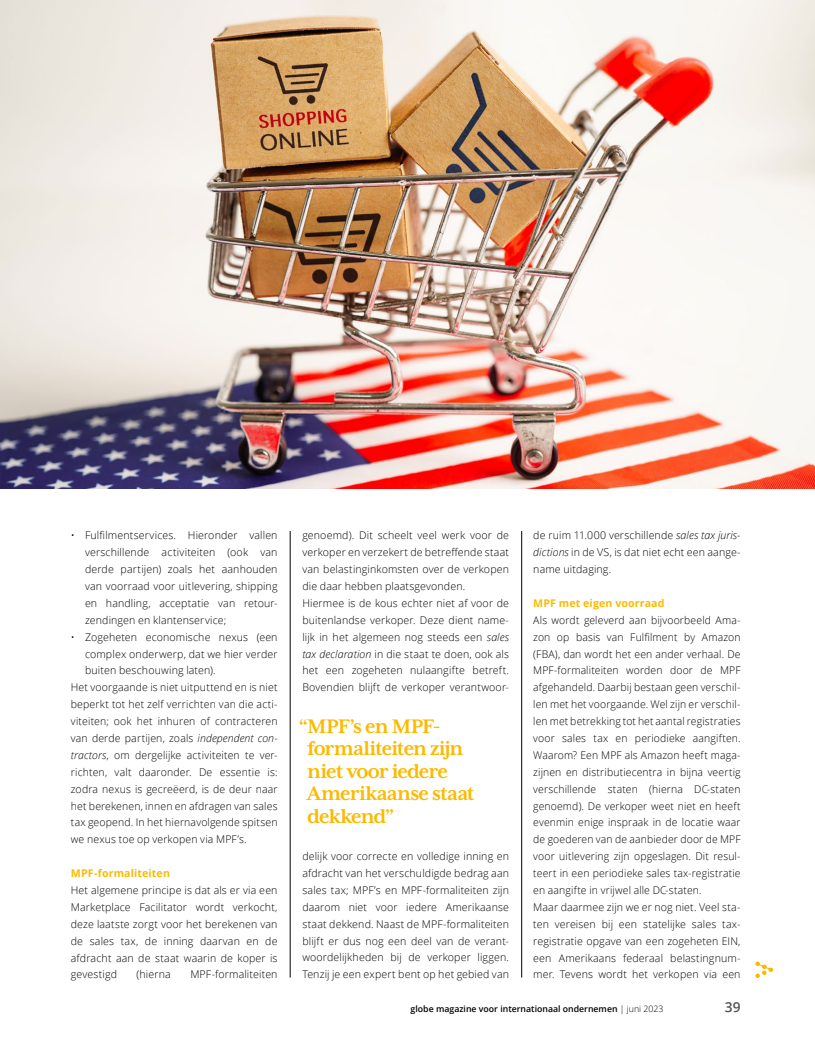
<style>
.page{position:relative;width:815px;height:1046px;background:#fff}
.page>*{position:absolute;margin:0;border:0;box-sizing:border-box;transform-origin:0 0}
.t1{font:700 22.5px/22.5px "Mrs Eaves XL Serif OT";letter-spacing:-.045em;color:#fbba00}
.t2{font:600 13.75px "Open Sans";color:#535155}
.t3{font:300 10.62px/16.9px "Open Sans";letter-spacing:.015em;color:#000;text-align:justify}
.t4{font:700 10.62px "Open Sans";letter-spacing:.01em;color:#fbba00}
.t5{font:600 8.75px "Open Sans";color:#000}
.s1{font-style:italic}
.s2{font-weight:300}
</style>
<div class="page">
<svg style="left:755px;top:961px;width:18px;height:16px"></svg>
<hr style="left:290px;top:531px;width:1px;height:446px;background:#000">
<hr style="left:521px;top:531px;width:1px;height:446px;background:#000">
<img style="left:0;top:0;width:815px;height:488px">
<p class="t3" style="left:85px;top:526px;width:194px;text-indent:-14px">• Fulfilmentservices. Hieronder vallen verschillende activiteiten (ook van derde partijen) zoals het aanhouden van voorraad voor uitlevering, shipping en handling, acceptatie van retour&shy;zendingen en klantenservice;</p>
<p class="t3" style="left:71px;top:628px;width:208px">• Zogeheten economische nexus (een</p>
<p class="t3" style="left:85px;top:645px;width:194px">complex onderwerp, dat we hier verder</p>
<p class="t3" style="left:85px;top:661px;width:132px">buiten beschouwing laten).</p>
<p class="t3" style="left:71px;top:678px;width:208px">Het voorgaande is niet uitputtend en is niet</p>
<p class="t3" style="left:71px;top:695px;width:208px">beperkt tot het zelf verrichten van die acti-</p>
<p class="t3" style="left:71px;top:712px;width:208px">viteiten; ook het inhuren of contracteren</p>
<p class="t3" style="left:71px;top:729px;width:208px">van derde partijen, zoals <span class="s1">independent con-</span></p>
<p class="t3" style="left:71px;top:746px;width:208px"><span class="s1">tractors</span>, om dergelijke activiteiten te ver-</p>
<p class="t3" style="left:71px;top:763px;width:208px">richten, valt daaronder. De essentie is:</p>
<p class="t3" style="left:71px;top:780px;width:208px">zodra nexus is gecreëerd, is de deur naar</p>
<p class="t3" style="left:71px;top:796px;width:208px">het berekenen, innen en afdragen van sales</p>
<p class="t3" style="left:71px;top:813px;width:208px">tax geopend. In het hiernavolgende spitsen</p>
<p class="t3" style="left:71px;top:830px;width:177px">we nexus toe op verkopen via MPF’s.</p>
<p class="t4" style="left:71px;top:865px;width:101px">MPF-formaliteiten</p>
<p class="t3" style="left:71px;top:881px;width:208px">Het algemene principe is dat als er via een Marketplace Facilitator wordt verkocht, deze laatste zorgt voor het berekenen van de sales tax, de inning daarvan en de afdracht aan de staat waarin de koper is gevestigd</p>
<p class="t3" style="left:137px;top:965px;width:36px">(hierna</p>
<p class="t3" style="left:190px;top:965px;width:89px">MPF-formaliteiten</p>
<p class="t3" style="left:302px;top:526px;width:208px;text-align:left">genoemd). Dit scheelt veel werk voor de verkoper en verzekert de betreffende staat van belastinginkomsten over de verkopen die daar hebben plaatsgevonden.<br>Hiermee is de kous echter niet af voor de buitenlandse verkoper. Deze dient name&shy;lijk in het algemeen nog steeds een <span class="s1">sales tax declaration</span> in die staat te doen, ook als het een zogeheten nulaangifte betreft.<br>Bovendien blijft de verkoper verantwoor-</p>
<h1 class="t1" style="left:307px;top:715px;width:169px;text-indent:-8px">“MPF’s en MPF&shy;formaliteiten zijn niet voor iedere<br>Amerikaanse staat dekkend”</h1>
<p class="t3" style="left:302px;top:847px;width:208px">delijk voor correcte en volledige inning en afdracht van het verschuldigde bedrag aan sales tax; MPF’s en MPF-formaliteiten zijn daarom niet voor iedere Amerikaanse staat dekkend. Naast de MPF-formaliteiten blijft er dus nog een deel van de verant&shy;woordelijkheden bij de verkoper liggen.<br>Tenzij je een expert bent op het gebied van</p>
<p class="t3" style="left:533px;top:526px;width:209px">de ruim 11.000 verschillende <span class="s1">sales tax juris&shy;dictions</span> in de VS, is dat niet echt een aange&shy;name uitdaging.</p>
<p class="t4" style="left:533px;top:595px;width:133px">MPF met eigen voorraad</p>
<p class="t3" style="left:533px;top:611px;width:209px;text-align:left">Als wordt geleverd aan bijvoorbeeld Ama&shy;zon op basis van Fulfilment by Amazon (FBA), dan wordt het een ander verhaal. De MPF-formaliteiten worden door de MPF afgehandeld. Daarbij bestaan geen verschil&shy;len met het voorgaande. Wel zijn er verschil&shy;len met betrekking tot het aantal registraties voor sales tax en periodieke aangiften.<br>Waarom? Een MPF als Amazon heeft maga&shy;zijnen en distributiecentra in bijna veertig verschillende staten (hierna DC-staten genoemd). De verkoper weet niet en heeft evenmin enige inspraak in de locatie waar de goederen van de aanbieder door de MPF voor uitlevering zijn opgeslagen. Dit resul&shy;teert in een periodieke sales tax-registratie en aangifte in vrijwel alle DC-staten.<br>Maar daarmee zijn we er nog niet. Veel sta&shy;ten vereisen bij een statelijke sales tax&shy;registratie opgave van een zogeheten EIN, een Amerikaans federaal belastingnum&shy;mer. Tevens wordt het verkopen via een</p>
<p class="t5" style="left:411px;top:1002px;width:254px">globe magazine voor internationaal ondernemen <span class="s2">| juni 2023</span></p>
<p class="t2" style="left:725px;top:997px;width:17px">39</p>
</div>
